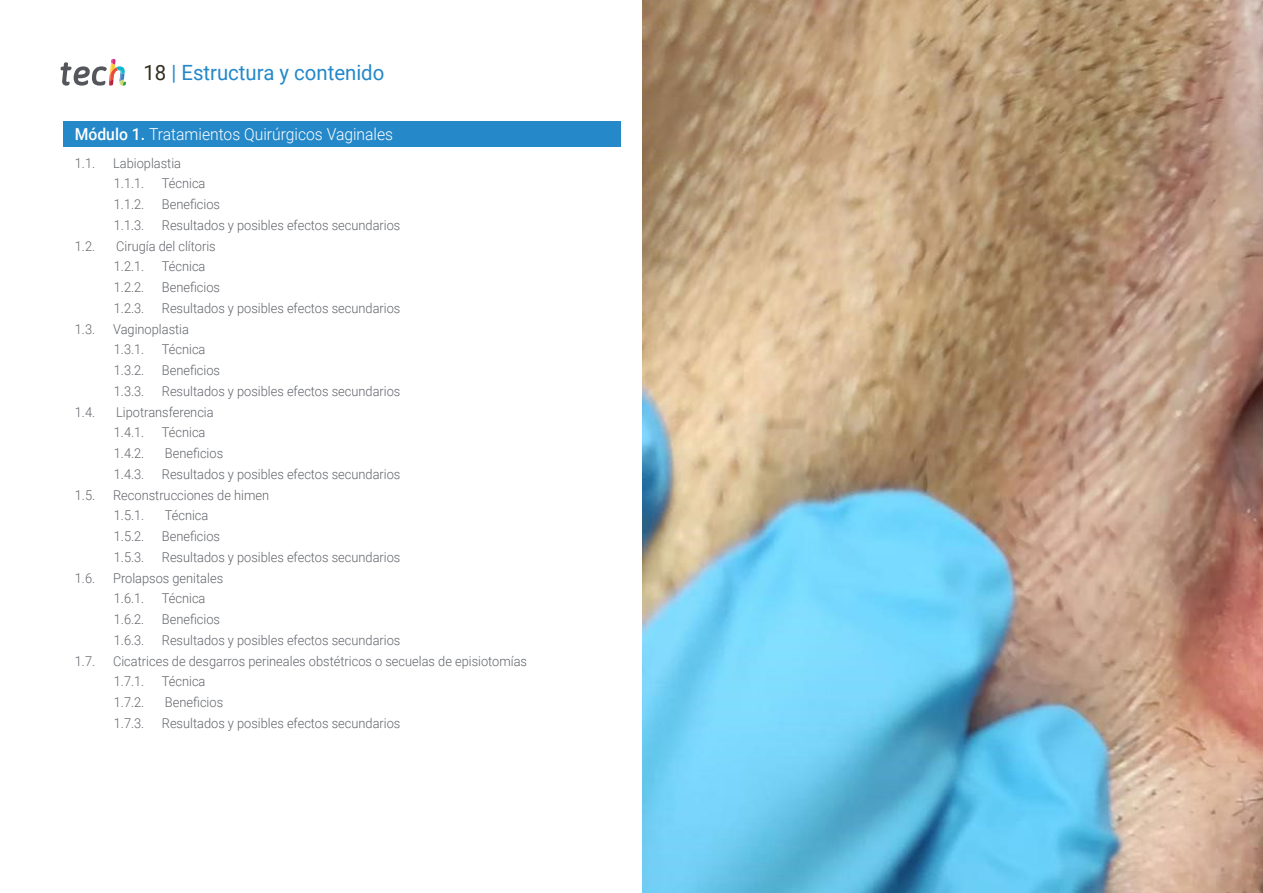
<style>
.page{position:relative;width:1263px;height:893px;background:#fff}
.page>*{position:absolute;margin:0;border:0;box-sizing:border-box;transform-origin:0 0}
.t1{font:21px "Roboto";color:#2488c9}
.t2{font:300 16.5px "Roboto";color:#fff;scale:.95 1}
.t3{font:300 13.5px/20.7px "Roboto";color:#61646a;scale:.95 1}
.s1{color:#312e20}
.s2{font-weight:500}
</style>
<div class="page">
<div style="left:64px;top:122px;width:557px;height:25px;background:#2488c9"></div>
<svg style="left:61px;top:59px;width:65px;height:27px"></svg>
<img style="left:642px;top:0;width:621px;height:893px">
<h1 class="t1" style="left:144px;top:57px;width:242px"><span class="s1">18</span> | Estructura y contenido</h1>
<p class="t2" style="left:75px;top:123px;width:337px"><span class="s2">Módulo 1.</span> Tratamientos Quirúrgicos Vaginales</p>
<p class="t3" style="left:75px;top:152px;width:23px">1.1.</p>
<p class="t3" style="left:113px;top:152px;width:73px">Labioplastia<br>1.1.1.</p>
<p class="t3" style="left:162px;top:173px;width:47px">Técnica</p>
<p class="t3" style="left:114px;top:193px;width:34px">1.1.2.</p>
<p class="t3" style="left:162px;top:193px;width:63px">Beneficios</p>
<p class="t3" style="left:114px;top:214px;width:34px">1.1.3.</p>
<p class="t3" style="left:162px;top:214px;width:253px">Resultados y posibles efectos secundarios</p>
<p class="t3" style="left:75px;top:235px;width:23px">1.2.</p>
<p class="t3" style="left:114px;top:235px;width:109px">Cirugía del clítoris<br>1.2.1.</p>
<p class="t3" style="left:162px;top:256px;width:47px">Técnica</p>
<p class="t3" style="left:114px;top:276px;width:34px">1.2.2.</p>
<p class="t3" style="left:162px;top:276px;width:63px">Beneficios</p>
<p class="t3" style="left:114px;top:297px;width:34px">1.2.3.</p>
<p class="t3" style="left:162px;top:297px;width:253px">Resultados y posibles efectos secundarios</p>
<p class="t3" style="left:75px;top:318px;width:23px">1.3.</p>
<p class="t3" style="left:113px;top:318px;width:81px">Vaginoplastia<br>1.3.1.</p>
<p class="t3" style="left:162px;top:339px;width:47px">Técnica</p>
<p class="t3" style="left:114px;top:359px;width:34px">1.3.2.</p>
<p class="t3" style="left:162px;top:359px;width:63px">Beneficios</p>
<p class="t3" style="left:114px;top:380px;width:34px">1.3.3.</p>
<p class="t3" style="left:162px;top:380px;width:253px">Resultados y posibles efectos secundarios</p>
<p class="t3" style="left:75px;top:401px;width:23px">1.4.</p>
<p class="t3" style="left:114px;top:401px;width:107px">Lipotransferencia<br>1.4.1.</p>
<p class="t3" style="left:162px;top:422px;width:47px">Técnica</p>
<p class="t3" style="left:114px;top:442px;width:34px">1.4.2.</p>
<p class="t3" style="left:165px;top:442px;width:63px">Beneficios</p>
<p class="t3" style="left:114px;top:463px;width:34px">1.4.3.</p>
<p class="t3" style="left:162px;top:463px;width:253px">Resultados y posibles efectos secundarios</p>
<p class="t3" style="left:75px;top:484px;width:23px">1.5.</p>
<p class="t3" style="left:113px;top:484px;width:166px">Reconstrucciones de himen<br>1.5.1.</p>
<p class="t3" style="left:165px;top:505px;width:47px">Técnica</p>
<p class="t3" style="left:114px;top:525px;width:34px">1.5.2.</p>
<p class="t3" style="left:162px;top:525px;width:63px">Beneficios</p>
<p class="t3" style="left:114px;top:546px;width:34px">1.5.3.</p>
<p class="t3" style="left:162px;top:546px;width:253px">Resultados y posibles efectos secundarios</p>
<p class="t3" style="left:75px;top:567px;width:23px">1.6.</p>
<p class="t3" style="left:113px;top:567px;width:117px">Prolapsos genitales<br>1.6.1.</p>
<p class="t3" style="left:162px;top:588px;width:47px">Técnica</p>
<p class="t3" style="left:114px;top:608px;width:34px">1.6.2.</p>
<p class="t3" style="left:162px;top:608px;width:63px">Beneficios</p>
<p class="t3" style="left:114px;top:629px;width:34px">1.6.3.</p>
<p class="t3" style="left:162px;top:629px;width:253px">Resultados y posibles efectos secundarios</p>
<p class="t3" style="left:75px;top:650px;width:23px">1.7.</p>
<p class="t3" style="left:113px;top:650px;width:437px">Cicatrices de desgarros perineales obstétricos o secuelas de episiotomías<br>1.7.1.</p>
<p class="t3" style="left:162px;top:671px;width:47px">Técnica</p>
<p class="t3" style="left:114px;top:691px;width:34px">1.7.2.</p>
<p class="t3" style="left:165px;top:691px;width:63px">Beneficios</p>
<p class="t3" style="left:114px;top:712px;width:34px">1.7.3.</p>
<p class="t3" style="left:162px;top:712px;width:253px">Resultados y posibles efectos secundarios</p>
</div>
